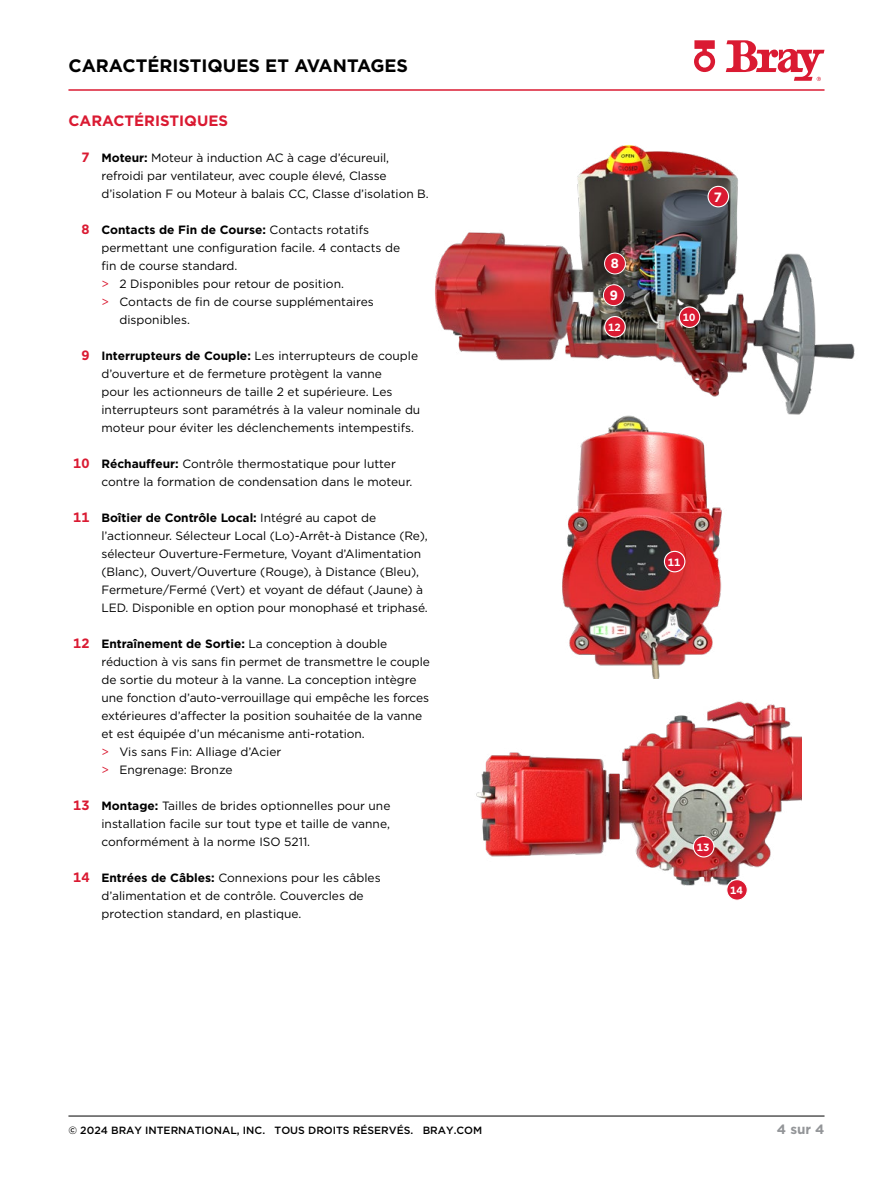
<style>
.page{position:relative;width:893px;height:1188px;background:#fff}
.page>*{position:absolute;margin:0;border:0;box-sizing:border-box;transform-origin:0 0}
.t1{font:700 18px "Gotham";color:#000}
.t2{font:700 15px "Gotham";color:#da1a32}
.t3{font:700 13.5px "Gotham";color:#939598}
.t4{font:700 13.5px "Gotham";color:#fff}
.t5{font:12px/18px "Gotham";letter-spacing:-.005em;color:#000}
.t6{font:700 12px "Gotham";color:#000}
.t7{font:500 10.5px "Gotham";color:#000}
.t8{font:700 10.5px "Gotham";color:#fff}
.s1{font-weight:700;font-size:13.5px;color:#da1a32}
.s2{font-weight:700}
.s3{font-size:13.5px;color:#da1a32}
.s4{font-weight:400}
.s5{color:#da1a32}
</style>
<div class="page">
<hr style="left:68px;top:1116px;width:756px;height:1px;background:#000">
<svg style="left:726px;top:40px;width:98px;height:41px"></svg>
<svg style="left:694px;top:40px;width:21px;height:32px"></svg>
<hr style="left:68px;top:89px;width:756px;height:2px;background:#da1a32">
<img style="left:435px;top:145px;width:420px;height:270px">
<img style="left:476px;top:701px;width:326px;height:185px">
<img style="left:495px;top:408px;width:285px;height:271px">
<div style="left:603px;top:285px;width:21px;height:21px;background:#da1a32;border-radius:50%"></div>
<div style="left:603px;top:284px;width:22px;height:22px;border:1px solid #fff;border-radius:50%"></div>
<div style="left:605px;top:253px;width:20px;height:21px;background:#da1a32;border-radius:50%"></div>
<div style="left:604px;top:253px;width:22px;height:21px;border:1px solid #fff;border-radius:50%"></div>
<div style="left:693px;top:836px;width:21px;height:21px;background:#da1a32;border-radius:50%"></div>
<div style="left:693px;top:836px;width:21px;height:22px;border:1px solid #fff;border-radius:50%"></div>
<div style="left:727px;top:880px;width:20px;height:20px;background:#da1a32;border-radius:50%"></div>
<div style="left:726px;top:879px;width:22px;height:22px;border:1px solid #fff;border-radius:50%"></div>
<div style="left:664px;top:551px;width:21px;height:21px;background:#da1a32;border-radius:50%"></div>
<div style="left:664px;top:551px;width:21px;height:21px;border:1px solid #fff;border-radius:50%"></div>
<div style="left:605px;top:317px;width:20px;height:20px;background:#da1a32;border-radius:50%"></div>
<div style="left:604px;top:316px;width:22px;height:22px;border:1px solid #fff;border-radius:50%"></div>
<div style="left:679px;top:307px;width:21px;height:20px;background:#da1a32;border-radius:50%"></div>
<div style="left:679px;top:306px;width:21px;height:22px;border:1px solid #fff;border-radius:50%"></div>
<div style="left:708px;top:186px;width:20px;height:21px;background:#da1a32;border-radius:50%"></div>
<div style="left:707px;top:186px;width:22px;height:21px;border:1px solid #fff;border-radius:50%"></div>
<h1 class="t1" style="left:68px;top:54px;width:341px">CARACTÉRISTIQUES ET AVANTAGES</h1>
<p class="t2" style="left:68px;top:111px;width:161px">CARACTÉRISTIQUES</p>
<p class="t5" style="left:101px;top:148px;width:329px;text-indent:-20px"><span class="s1">7</span> <span class="s2">Moteur:</span> Moteur à induction AC à cage d’écureuil, refroidi par ventilateur, avec couple élevé, Classe d’isolation F ou Moteur à balais CC, Classe d’isolation B.</p>
<p class="t6" style="left:81px;top:222px;width:289px"><span class="s3">8</span> Contacts de Fin de Course: <span class="s4">Contacts rotatifs</span></p>
<p class="t5" style="left:101px;top:238px;width:300px">permettant une configuration facile. 4 contacts de</p>
<p class="t5" style="left:101px;top:256px;width:138px">fin de course standard.</p>
<p class="t5" style="left:101px;top:274px;width:244px"><span class="s5">&gt;</span> 2 Disponibles pour retour de position.</p>
<p class="t5" style="left:101px;top:292px;width:274px"><span class="s5">&gt;</span> Contacts de fin de course supplémentaires</p>
<p class="t5" style="left:119px;top:310px;width:72px">disponibles.</p>
<p class="t5" style="left:101px;top:346px;width:320px;text-indent:-20px"><span class="s1">9</span> <span class="s2">Interrupteurs de Couple:</span> Les interrupteurs de couple d’ouverture et de fermeture protègent la vanne<br>pour les actionneurs de taille 2 et supérieure. Les interrupteurs sont paramétrés à la valeur nominale du moteur pour éviter les déclenchements intempestifs.</p>
<p class="t5" style="left:101px;top:454px;width:312px;text-indent:-28px"><span class="s1">10</span> <span class="s2">Réchauffeur:</span> Contrôle thermostatique pour lutter contre la formation de condensation dans le moteur.</p>
<p class="t5" style="left:101px;top:508px;width:328px;text-indent:-28px"><span class="s1">11</span> <span class="s2">Boîtier de Contrôle Local:</span> Intégré au capot de l’actionneur. Sélecteur Local (Lo)-Arrêt-à Distance (Re), sélecteur Ouverture-Fermeture, Voyant d’Alimentation (Blanc), Ouvert/Ouverture (Rouge), à Distance (Bleu), Fermeture/Fermé (Vert) et voyant de défaut (Jaune) à LED. Disponible en option pour monophasé et triphasé.</p>
<p class="t5" style="left:101px;top:634px;width:330px;text-indent:-28px"><span class="s1">12</span> <span class="s2">Entraînement de Sortie:</span> La conception à double réduction à vis sans fin permet de transmettre le couple de sortie du moteur à la vanne. La conception intègre une fonction d’auto-verrouillage qui empêche les forces extérieures d’affecter la position souhaitée de la vanne et est équipée d’un mécanisme anti-rotation.<br><span class="s5">&gt;</span> Vis sans Fin: Alliage d’Acier<br><span class="s5">&gt;</span> Engrenage: Bronze</p>
<p class="t5" style="left:101px;top:796px;width:290px;text-align:justify;text-indent:-28px"><span class="s1">13</span> <span class="s2">Montage:</span> Tailles de brides optionnelles pour une installation facile sur tout type et taille de vanne, conformément à la norme ISO 5211.</p>
<p class="t5" style="left:101px;top:868px;width:281px;text-indent:-28px"><span class="s1">14</span> <span class="s2">Entrées de Câbles:</span> Connexions pour les câbles d’alimentation et de contrôle. Couvercles de protection standard, en plastique.</p>
<p class="t4" style="left:611px;top:255px;width:10px">8</p>
<p class="t4" style="left:610px;top:286px;width:10px">9</p>
<p class="t8" style="left:608px;top:320px;width:14px">12</p>
<p class="t4" style="left:714px;top:188px;width:10px">7</p>
<p class="t8" style="left:683px;top:311px;width:14px">10</p>
<p class="t8" style="left:668px;top:555px;width:14px">11</p>
<p class="t8" style="left:697px;top:840px;width:14px">13</p>
<p class="t8" style="left:730px;top:883px;width:14px">14</p>
<p class="t7" style="left:68px;top:1123px;width:415px">© 2024 BRAY INTERNATIONAL, INC. TOUS DROITS RÉSERVÉS. BRAY.COM</p>
<p class="t3" style="left:777px;top:1120px;width:49px">4 sur 4</p>
</div>
